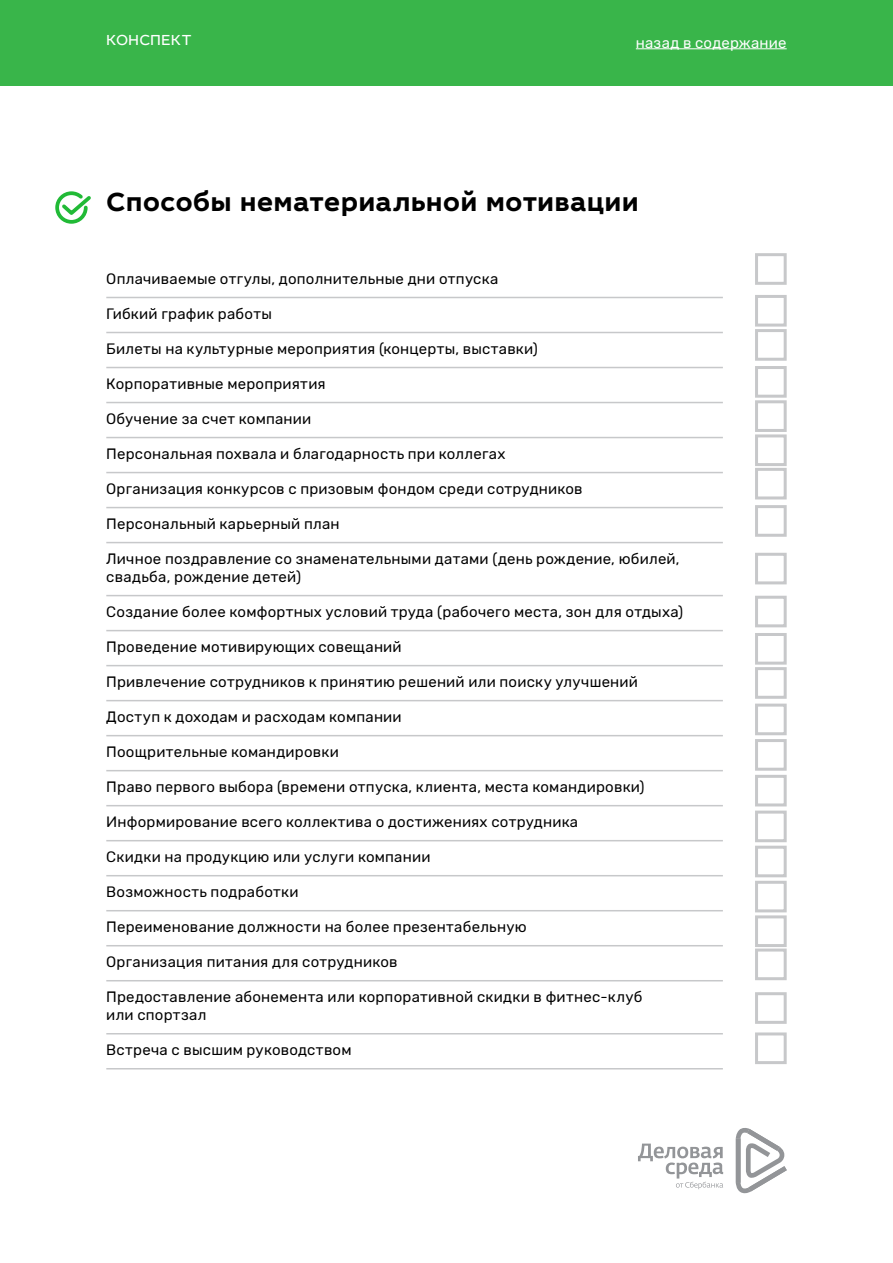
<style>
.page{position:relative;width:893px;height:1263px;background:#fff}
.page>*{position:absolute;margin:0;border:0;box-sizing:border-box;transform-origin:0 0}
.t1{font:700 27px "Leto Sans";color:#000}
.t2{font:15px/18px "Rubik";letter-spacing:.015em;color:#000}
.t3{font:15px "Rubik";letter-spacing:.015em;color:#fff}
.t4{font:15px "Leto Sans";color:#fff}
</style>
<div class="page">
<div style="left:0;top:0;width:893px;height:85px;background:#39b54a"></div>
<svg style="left:638px;top:1143px;width:85px;height:46px"></svg>
<svg style="left:736px;top:1128px;width:51px;height:65px"></svg>
<hr style="left:636px;top:48px;width:151px;height:1px;background:#fff">
<hr style="left:106px;top:297px;width:617px;height:1px;background:#c7c8ca">
<hr style="left:106px;top:332px;width:617px;height:1px;background:#c7c8ca">
<hr style="left:106px;top:367px;width:617px;height:1px;background:#c7c8ca">
<hr style="left:106px;top:402px;width:617px;height:1px;background:#c7c8ca">
<hr style="left:106px;top:437px;width:617px;height:1px;background:#c7c8ca">
<hr style="left:106px;top:472px;width:617px;height:1px;background:#c7c8ca">
<hr style="left:106px;top:507px;width:617px;height:1px;background:#c7c8ca">
<hr style="left:106px;top:542px;width:617px;height:1px;background:#c7c8ca">
<hr style="left:106px;top:595px;width:617px;height:1px;background:#c7c8ca">
<hr style="left:106px;top:630px;width:617px;height:1px;background:#c7c8ca">
<hr style="left:106px;top:665px;width:617px;height:1px;background:#c7c8ca">
<hr style="left:106px;top:700px;width:617px;height:1px;background:#c7c8ca">
<hr style="left:106px;top:735px;width:617px;height:1px;background:#c7c8ca">
<hr style="left:106px;top:770px;width:617px;height:1px;background:#c7c8ca">
<hr style="left:106px;top:805px;width:617px;height:1px;background:#c7c8ca">
<hr style="left:106px;top:840px;width:617px;height:1px;background:#c7c8ca">
<hr style="left:106px;top:875px;width:617px;height:1px;background:#c7c8ca">
<hr style="left:106px;top:910px;width:617px;height:1px;background:#c7c8ca">
<hr style="left:106px;top:945px;width:617px;height:1px;background:#c7c8ca">
<hr style="left:106px;top:980px;width:617px;height:1px;background:#c7c8ca">
<hr style="left:106px;top:1033px;width:617px;height:1px;background:#c7c8ca">
<hr style="left:106px;top:1068px;width:617px;height:1px;background:#c7c8ca">
<svg style="left:55px;top:191px;width:36px;height:33px"></svg>
<div style="left:755px;top:253px;width:32px;height:32px;border:3px solid #c7c8ca"></div>
<div style="left:755px;top:295px;width:32px;height:32px;border:3px solid #c7c8ca"></div>
<div style="left:755px;top:329px;width:32px;height:32px;border:3px solid #c7c8ca"></div>
<div style="left:755px;top:366px;width:32px;height:32px;border:3px solid #c7c8ca"></div>
<div style="left:755px;top:400px;width:32px;height:32px;border:3px solid #c7c8ca"></div>
<div style="left:755px;top:434px;width:32px;height:32px;border:3px solid #c7c8ca"></div>
<div style="left:755px;top:468px;width:32px;height:31px;border:3px solid #c7c8ca"></div>
<div style="left:755px;top:505px;width:32px;height:32px;border:3px solid #c7c8ca"></div>
<div style="left:755px;top:553px;width:32px;height:31px;border:3px solid #c7c8ca"></div>
<div style="left:755px;top:596px;width:32px;height:31px;border:3px solid #c7c8ca"></div>
<div style="left:755px;top:633px;width:32px;height:32px;border:3px solid #c7c8ca"></div>
<div style="left:755px;top:667px;width:32px;height:32px;border:3px solid #c7c8ca"></div>
<div style="left:755px;top:704px;width:32px;height:31px;border:3px solid #c7c8ca"></div>
<div style="left:755px;top:739px;width:32px;height:32px;border:3px solid #c7c8ca"></div>
<div style="left:755px;top:775px;width:32px;height:31px;border:3px solid #c7c8ca"></div>
<div style="left:755px;top:948px;width:32px;height:32px;border:3px solid #c7c8ca"></div>
<div style="left:755px;top:915px;width:32px;height:32px;border:3px solid #c7c8ca"></div>
<div style="left:755px;top:846px;width:32px;height:31px;border:3px solid #c7c8ca"></div>
<div style="left:755px;top:881px;width:32px;height:31px;border:3px solid #c7c8ca"></div>
<div style="left:755px;top:810px;width:32px;height:32px;border:3px solid #c7c8ca"></div>
<div style="left:755px;top:992px;width:32px;height:32px;border:3px solid #c7c8ca"></div>
<div style="left:755px;top:1032px;width:32px;height:32px;border:3px solid #c7c8ca"></div>
<p class="t4" style="left:106px;top:30px;width:87px">КОНСПЕКТ</p>
<p class="t3" style="left:636px;top:34px;width:152px">назад в содержание</p>
<h1 class="t1" style="left:106px;top:184px;width:534px">Способы нематериальной мотивации</h1>
<p class="t2" style="left:106px;top:270px;width:393px">Оплачиваемые отгулы, дополнительные дни отпуска</p>
<p class="t2" style="left:106px;top:305px;width:167px">Гибкий график работы</p>
<p class="t2" style="left:106px;top:340px;width:433px">Билеты на культурные мероприятия (концерты, выставки)</p>
<p class="t2" style="left:106px;top:375px;width:221px">Корпоративные мероприятия</p>
<p class="t2" style="left:106px;top:410px;width:206px">Обучение за счет компании</p>
<p class="t2" style="left:106px;top:445px;width:401px">Персональная похвала и благодарность при коллегах</p>
<p class="t2" style="left:106px;top:480px;width:478px">Организация конкурсов с призовым фондом среди сотрудников</p>
<p class="t2" style="left:106px;top:515px;width:235px">Персональный карьерный план</p>
<p class="t2" style="left:106px;top:550px;width:575px">Личное поздравление со знаменательными датами (день рождение, юбилей, свадьба, рождение детей)</p>
<p class="t2" style="left:106px;top:603px;width:578px">Создание более комфортных условий труда (рабочего места, зон для отдыха)</p>
<p class="t2" style="left:106px;top:638px;width:297px">Проведение мотивирующих совещаний</p>
<p class="t2" style="left:106px;top:673px;width:533px">Привлечение сотрудников к принятию решений или поиску улучшений</p>
<p class="t2" style="left:106px;top:708px;width:297px">Доступ к доходам и расходам компании</p>
<p class="t2" style="left:106px;top:743px;width:234px">Поощрительные командировки</p>
<p class="t2" style="left:106px;top:778px;width:540px">Право первого выбора (времени отпуска, клиента, места командировки)</p>
<p class="t2" style="left:106px;top:813px;width:473px">Информирование всего коллектива о достижениях сотрудника</p>
<p class="t2" style="left:106px;top:848px;width:326px">Скидки на продукцию или услуги компании</p>
<p class="t2" style="left:106px;top:883px;width:194px">Возможность подработки</p>
<p class="t2" style="left:106px;top:918px;width:422px">Переименование должности на более презентабельную</p>
<p class="t2" style="left:106px;top:953px;width:293px">Организация питания для сотрудников</p>
<p class="t2" style="left:106px;top:988px;width:538px">Предоставление абонемента или корпоративной скидки в фитнес-клуб или спортзал</p>
<p class="t2" style="left:106px;top:1041px;width:247px">Встреча с высшим руководством</p>
</div>
